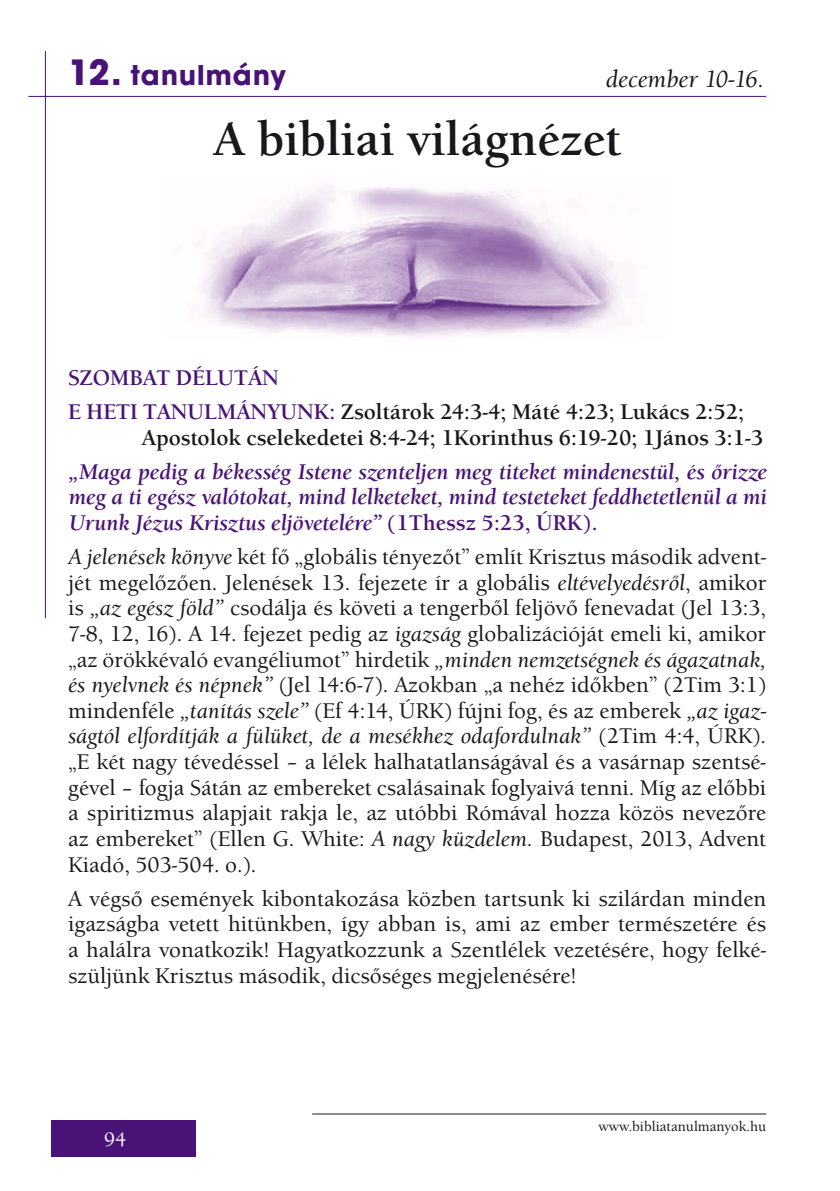
<style>
.page{position:relative;width:840px;height:1191px;background:#fff}
.page>*{position:absolute;margin:0;border:0;box-sizing:border-box;transform-origin:0 0}
.t1{font:700 48px "Berkeley Old Sty Itc TEE";color:#1a171c}
.t2{font:700 30px "Avant Gar Got Itc TEE";letter-spacing:.04em;color:#491276}
.t3{font:italic 500 24px "Berkeley Old Sty Itc TEE";color:#1a171c}
.t4{font:500 22px/25.6px "Berkeley Old Sty Itc TEE";color:#1a171c;text-align:justify}
.t5{font:italic 700 22px/25.6px "Berkeley Old Sty Itc TEE";color:#491276;text-align:justify}
.t6{font:700 22px/34px "Berkeley Old Sty Itc TEE";color:#1a171c}
.t7{font:500 20px "Berkeley Old Sty Itc TEE";color:#fff}
.t8{font:500 14px "Berkeley Old Sty Itc TEE";color:#1a171c}
.s1{font-size:38px}
.s2{color:#491276}
.s3{font-style:normal}
.s4{font-style:italic}
</style>
<div class="page">
<div style="left:51px;top:1120px;width:145px;height:37px;background:#491276"></div>
<hr style="left:28px;top:96px;width:737px;height:1px;background:#491276">
<hr style="left:45px;top:51px;width:1px;height:567px;background:#491276">
<img style="left:199px;top:186px;width:424px;height:151px">
<hr style="left:312px;top:1113px;width:453px;height:1px;background:#1a171c">
<h2 class="t2" style="left:68px;top:57px;width:219px"><span class="s1">12.</span> tanulmány</h2>
<p class="t3" style="left:605px;top:65px;width:160px">december 10-16.</p>
<h1 class="t1" style="left:213px;top:111px;width:409px">A bibliai világnézet</h1>
<p class="t6" style="left:68px;top:361px;width:677px"><span class="s2">SZOMBAT DÉLUTÁN<br>e HETI TANULMÁNYUNK:</span> Zsoltárok 24:3-4; Máté 4:23; Lukács 2:52;</p>
<p class="t6" style="left:142px;top:420px;width:622px">Apostolok cselekedetei 8:4-24; 1Korinthus 6:19-20; 1János 3:1-3</p>
<p class="t5" style="left:68px;top:459px;width:699px">„Maga pedig a békesség Istene szenteljen meg titeket mindenestül, és őrizze meg a ti egész valótokat, mind lelketeket, mind testeteket feddhetetlenül a mi Urunk Jézus Krisztus eljövetelére” <span class="s3">(1Thessz 5:23, ÚRK).</span></p>
<p class="t4" style="left:68px;top:544px;width:699px"><span class="s4">A jelenések könyve</span> két fő „globális tényezőt” említ Krisztus második advent&shy;jét megelőzően. Jelenések 13. fejezete ír a globális <span class="s4">eltévelyedésről</span>, amikor is <span class="s4">„az egész föld”</span> csodálja és követi a tengerből feljövő fenevadat (Jel 13:3, 7-8, 12, 16). A 14. fejezet pedig az <span class="s4">igazság</span> globalizációját emeli ki, amikor „az örökkévaló evangéliumot” hirdetik <span class="s4">„minden nemzetségnek és ágazatnak, és nyelvnek és népnek”</span> (Jel 14:6-7). Azokban „a nehéz időkben” (2Tim 3:1) mindenféle <span class="s4">„tanítás szele”</span> (Ef 4:14, ÚRK) fújni fog, és az emberek <span class="s4">„az igaz&shy;ságtól elfordítják a fülüket, de a mesékhez odafordulnak”</span> (2Tim 4:4, ÚRK). „E két nagy tévedéssel – a lélek halhatatlanságával és a vasárnap szentsé&shy;gével – fogja Sátán az embereket csalásainak foglyaivá tenni. Míg az előbbi a spiritizmus alapjait rakja le, az utóbbi Rómával hozza közös nevezőre az embereket” (Ellen G. White: <span class="s4">A nagy küzdelem.</span> Budapest, 2013, Advent Kiadó, 503-504. o.).</p>
<p class="t4" style="left:68px;top:885px;width:699px">A végső események kibontakozása közben tartsunk ki szilárdan minden igazságba vetett hitünkben, így abban is, ami az ember természetére és a halálra vonatkozik! Hagyatkozzunk a Szentlélek vezetésére, hogy felké&shy;szüljünk Krisztus második, dicsőséges megjelenésére!</p>
<p class="t7" style="left:104px;top:1128px;width:24px">94</p>
<p class="t8" style="left:598px;top:1118px;width:169px">www.bibliatanulmanyok.hu</p>
</div>
